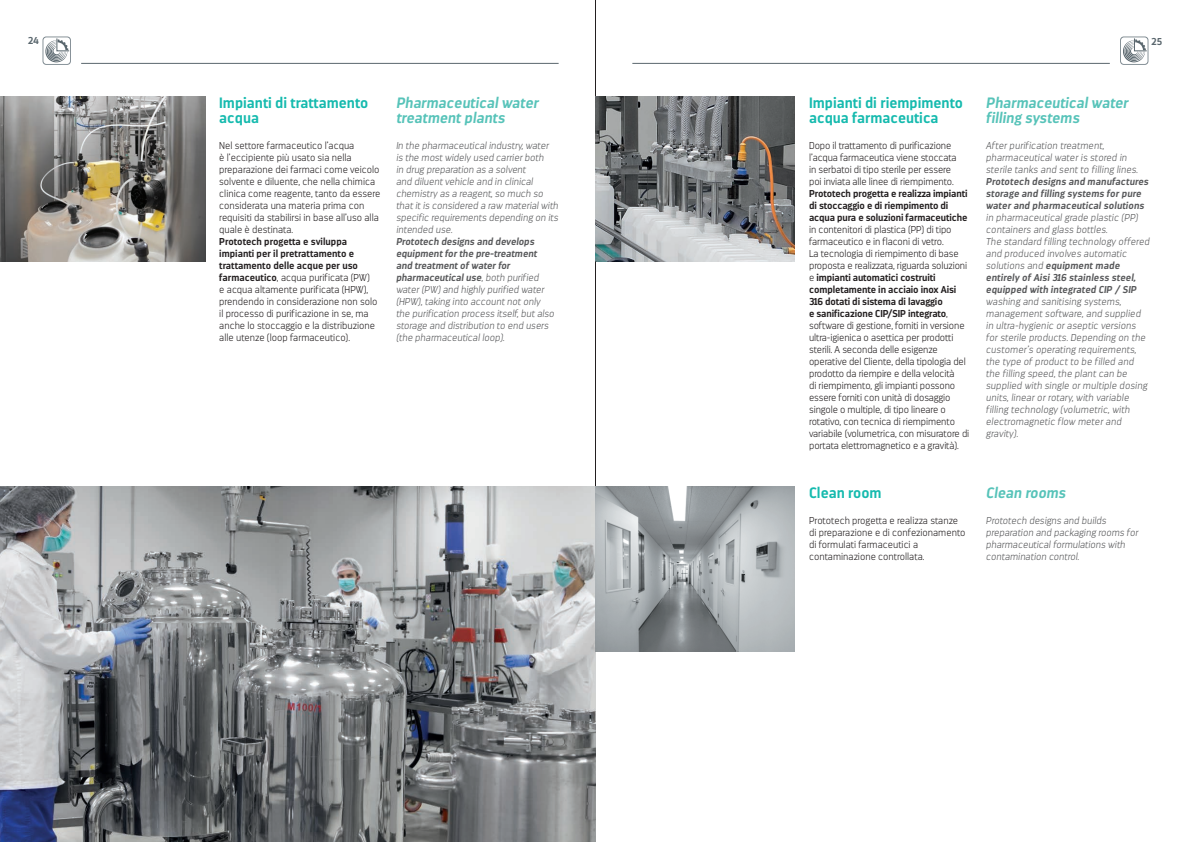
<style>
.page{position:relative;width:1191px;height:842px;background:#fff}
.page>*{position:absolute;margin:0;border:0;box-sizing:border-box;transform-origin:0 0}
.t1{font:italic 700 15px/15px "Darwin";color:#57c3b9}
.t2{font:700 15px/15px "Darwin";color:#15baae}
.t3{font:200 10px/12px "Darwin";letter-spacing:-.01em;color:#231f20}
.t4{font:italic 200 10px/12px "Darwin";letter-spacing:.005em;color:#57585a}
.t5{font:700 10px/12px "Darwin";letter-spacing:-.01em;color:#231f20}
.t6{font:italic 700 10px/12px "Darwin";letter-spacing:.01em;color:#57585a}
.t7{font:700 10px "Darwin";color:#5a676e}
.s1{font-weight:700}
</style>
<div class="page">
<hr style="left:81px;top:63px;width:477px;height:1px;background:#5a676e">
<hr style="left:632px;top:63px;width:477px;height:1px;background:#5a676e">
<hr style="left:595px;top:0;width:1px;height:842px;background:#231f20">
<svg style="left:1120px;top:37px;width:28px;height:28px"></svg>
<svg style="left:43px;top:37px;width:28px;height:28px"></svg>
<img style="left:0;top:487px;width:595px;height:355px">
<img style="left:0;top:97px;width:205px;height:165px">
<img style="left:595px;top:97px;width:200px;height:165px">
<img style="left:595px;top:487px;width:200px;height:165px">
<p class="t7" style="left:28px;top:35px;width:12px">24</p>
<p class="t7" style="left:1151px;top:35px;width:13px">25</p>
<h1 class="t2" style="left:219px;top:95px;width:151px">Impianti di trattamento acqua</h1>
<h1 class="t1" style="left:396px;top:95px;width:144px">Pharmaceutical water treatment plants</h1>
<p class="t4" style="left:396px;top:140px;width:164px">In the pharmaceutical industry, water<br>is the most widely used carrier both<br>in drug preparation as a solvent<br>and diluent vehicle and in clinical chemistry as a reagent, so much so that it is considered a raw material with specific requirements depending on its intended use.</p>
<p class="t4" style="left:396px;top:236px;width:160px"><span class="s1">Prototech designs and develops equipment for the pre-treatment and treatment of water for pharmaceutical use</span>, both purified water (PW) and highly purified water (HPW), taking into account not only the purification process itself, but also storage and distribution to end users (the pharmaceutical loop).</p>
<p class="t3" style="left:219px;top:140px;width:163px">Nel settore farmaceutico l’acqua<br>è l’eccipiente più usato sia nella preparazione dei farmaci come veicolo solvente e diluente, che nella chimica clinica come reagente, tanto da essere considerata una materia prima con requisiti da stabilirsi in base all’uso alla quale è destinata.</p>
<p class="t3" style="left:219px;top:236px;width:160px"><span class="s1">Prototech progetta e sviluppa impianti per il pretrattamento e trattamento delle acque per uso farmaceutico</span>, acqua purificata (PW) e acqua altamente purificata (HPW), prendendo in considerazione non solo il processo di purificazione in se, ma anche lo stoccaggio e la distribuzione alle utenze (loop farmaceutico).</p>
<h1 class="t2" style="left:809px;top:95px;width:155px">Impianti di riempimento acqua farmaceutica</h1>
<p class="t3" style="left:809px;top:140px;width:149px">Dopo il trattamento di purificazione l’acqua farmaceutica viene stoccata in serbatoi di tipo sterile per essere poi inviata alle linee di riempimento.</p>
<p class="t5" style="left:809px;top:188px;width:160px">Prototech progetta e realizza impianti di stoccaggio e di riempimento di acqua pura e soluzioni farmaceutiche</p>
<p class="t3" style="left:809px;top:224px;width:162px">in contenitori di plastica (PP) di tipo farmaceutico e in flaconi di vetro.<br>La tecnologia di riempimento di base proposta e realizzata, riguarda soluzioni e <span class="s1">impianti automatici costruiti completamente in acciaio inox Aisi 316 dotati di sistema di lavaggio<br>e sanificazione CIP/SIP integrato</span>, software di gestione, forniti in versione ultra-igienica o asettica per prodotti sterili. A seconda delle esigenze operative del Cliente, della tipologia del prodotto da riempire e della velocità<br>di riempimento, gli impianti possono essere forniti con unità di dosaggio singole o multiple, di tipo lineare o rotativo, con tecnica di riempimento variabile (volumetrica, con misuratore di portata elettromagnetico e a gravità).</p>
<h1 class="t2" style="left:809px;top:485px;width:74px">Clean room</h1>
<p class="t3" style="left:809px;top:515px;width:158px">Prototech progetta e realizza stanze di preparazione e di confezionamento di formulati farmaceutici a contaminazione controllata.</p>
<h1 class="t1" style="left:986px;top:95px;width:144px">Pharmaceutical water filling systems</h1>
<p class="t4" style="left:986px;top:140px;width:154px">After purification treatment, pharmaceutical water is stored in sterile tanks and sent to filling lines.</p>
<p class="t6" style="left:986px;top:176px;width:164px">Prototech designs and manufactures storage and filling systems for pure water and pharmaceutical solutions</p>
<p class="t4" style="left:986px;top:212px;width:165px">in pharmaceutical grade plastic (PP) containers and glass bottles.<br>The standard filling technology offered and produced involves automatic solutions and <span class="s1">equipment made entirely of Aisi 316 stainless steel, equipped with integrated CIP / SIP</span></p>
<p class="t4" style="left:986px;top:296px;width:163px">washing and sanitising systems, management software, and supplied in ultra-hygienic or aseptic versions for sterile products. Depending on the customer’s operating requirements, the type of product to be filled and the filling speed, the plant can be supplied with single or multiple dosing units, linear or rotary, with variable filling technology (volumetric, with electromagnetic flow meter and gravity).</p>
<h1 class="t1" style="left:986px;top:485px;width:81px">Clean rooms</h1>
<p class="t4" style="left:986px;top:515px;width:154px">Prototech designs and builds preparation and packaging rooms for pharmaceutical formulations with contamination control.</p>
</div>
